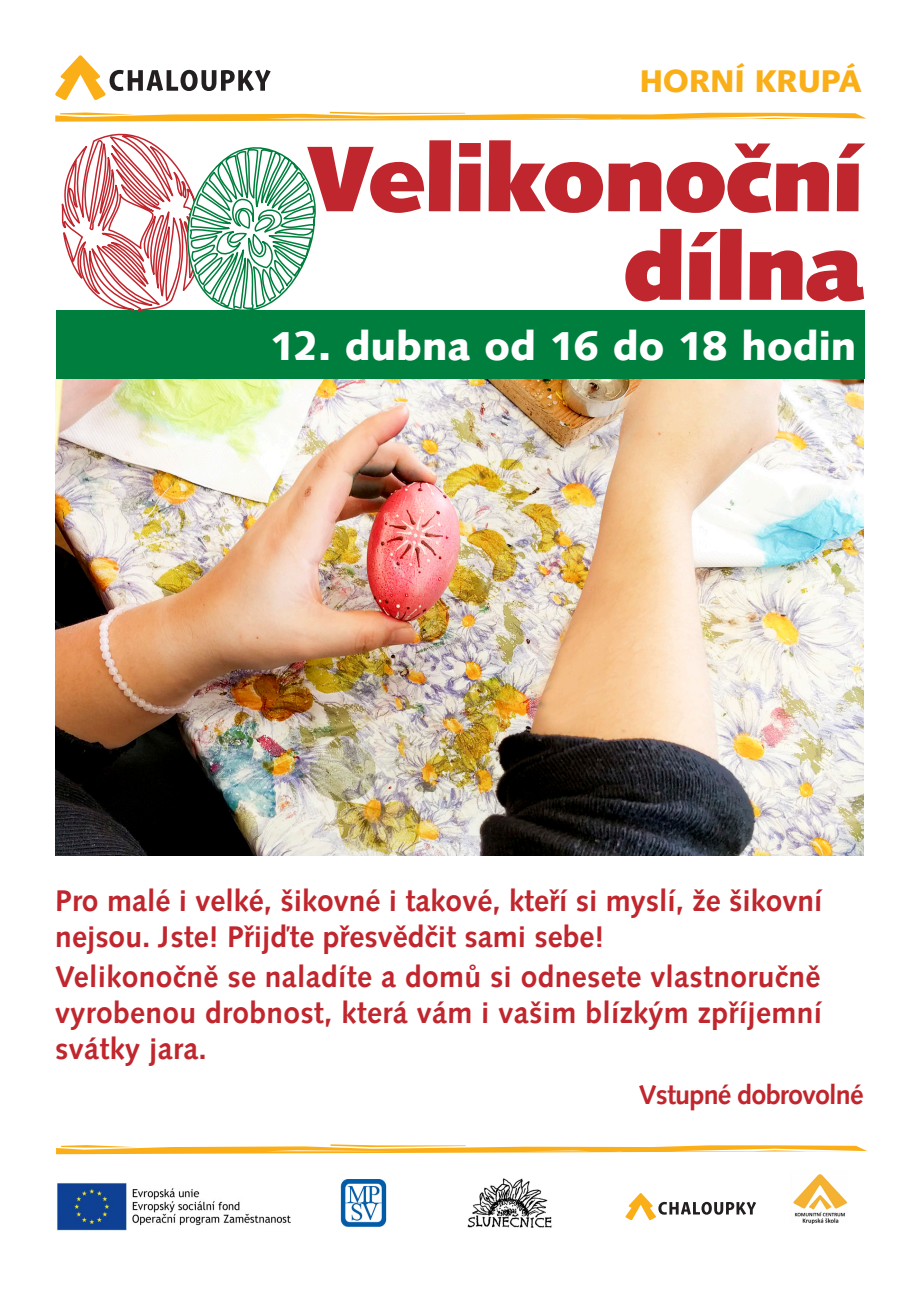
<style>
.page{position:relative;width:919px;height:1289px;background:#fff}
.page>*{position:absolute;margin:0;border:0;box-sizing:border-box;transform-origin:0 0}
.Akce{font:900 93px "Syntax Com";letter-spacing:-.015em;color:#c0262d}
.Akce-2{font:900 40.5px "Syntax Com";letter-spacing:-.005em;color:#fff}
.Kapitola_vpravo{font:900 31.5px "Syntax Com";letter-spacing:-.01em;color:#faaf18}
.Kapitola_12_bodů{font:700 30px/36px "Syntax Com";color:#c0262d}
.Kapitola_12_bodů-2{font:700 27px "Syntax Com";letter-spacing:-.03em;color:#c0262d}
</style>
<div class="page">
<div style="left:56px;top:311px;width:808px;height:68px;background:#007e3d"></div>
<img style="left:55px;top:379px;width:808px;height:476px">
<img style="left:57px;top:1182px;width:233px;height:48px">
<img style="left:340px;top:1179px;width:47px;height:47px">
<img style="left:793px;top:1174px;width:55px;height:50px">
<svg style="left:625px;top:1193px;width:131px;height:27px"></svg>
<img style="left:467px;top:1178px;width:85px;height:50px">
<svg style="left:56px;top:1144px;width:811px;height:10px"></svg>
<svg style="left:55px;top:55px;width:811px;height:272px"></svg>
<img style="left:183px;top:132px;width:137px;height:653px">
<p class="Kapitola_vpravo" style="left:639px;top:62px;width:224px">HORNÍ KRUPÁ</p>
<p class="Akce" style="left:307px;top:120px;width:558px">Velikonoční</p>
<p class="Akce" style="left:623px;top:208px;width:242px">dílna</p>
<p class="Akce-2" style="left:270px;top:321px;width:588px">12. dubna od 16 do 18 hodin</p>
<p class="Kapitola_12_bodů" style="left:55px;top:882px;width:768px">Pro malé i velké, šikovné i takové, kteří si myslí, že šikovní nejsou. Jste! Přijďte přesvědčit sami sebe!</p>
<p class="Kapitola_12_bodů" style="left:55px;top:958px;width:768px;text-align:justify">Velikonočně se naladíte a domů si odnesete vlastnoručně vyrobenou drobnost, která vám i vašim blízkým zpříjemní svátky jara.</p>
<p class="Kapitola_12_bodů-2" style="left:638px;top:1078px;width:226px">Vstupné dobrovolné</p>
</div>
